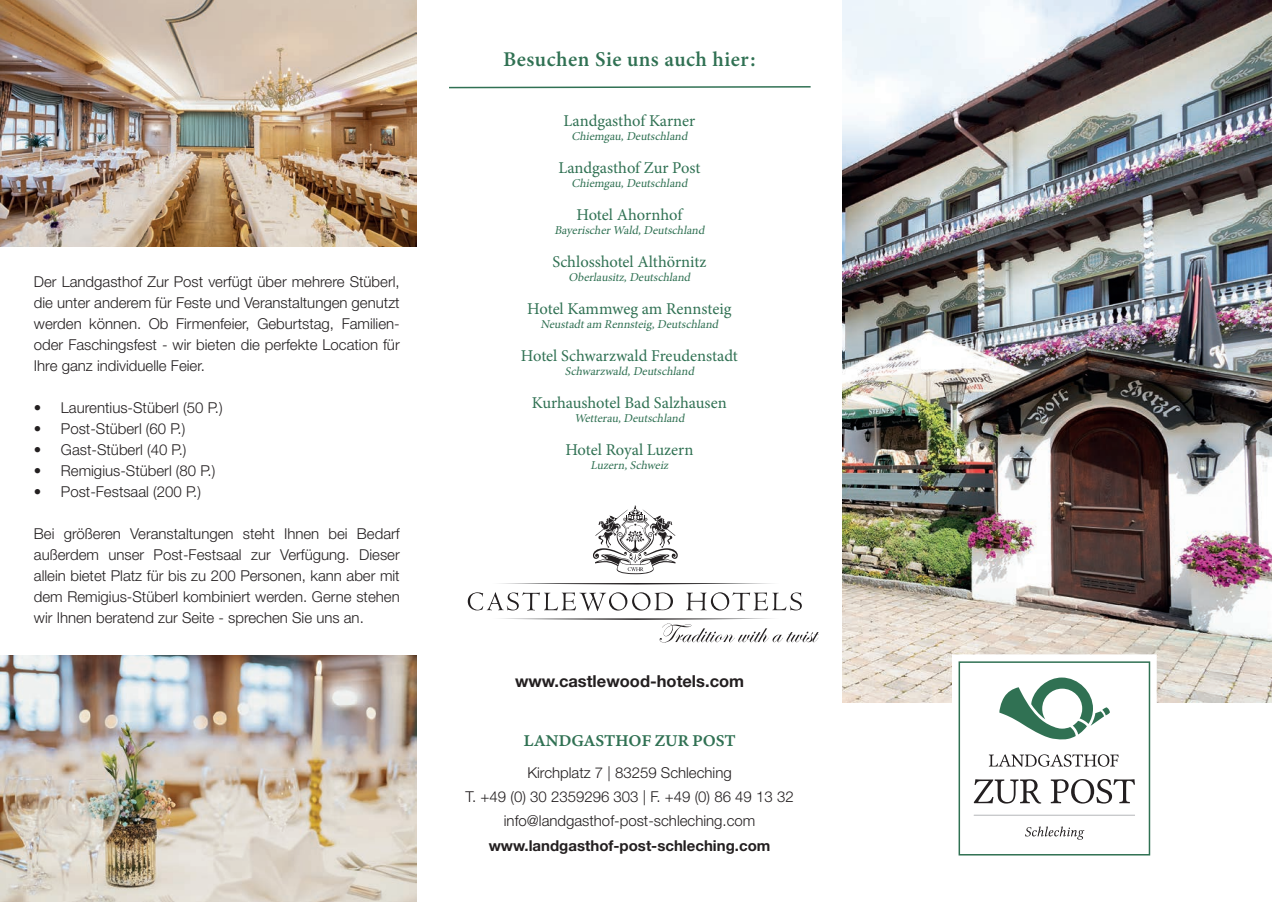
<style>
.page{position:relative;width:1272px;height:902px;background:#fff}
.page>*{position:absolute;margin:0;border:0;box-sizing:border-box;transform-origin:0 0}
.t1{font:600 21px "Minion 3";letter-spacing:.025em;color:#307153}
.t2{font:16.5px "Minion Pro";letter-spacing:-.005em;color:#307153}
.t3{font:700 16.5px "Helvetica Neue LT Pro";color:#231f20}
.t4{font:600 16.5px "Minion 3 Caption";letter-spacing:-.015em;color:#307153}
.t5{font:300 15px/21px "Helvetica Neue LT Pro";color:#231f20;text-align:justify}
.t6{font:700 15px "Helvetica Neue LT Pro";color:#231f20}
.t7{font:italic 12px "Minion Pro";color:#307153}
</style>
<div class="page">
<img style="left:842px;top:0;width:429px;height:702px">
<img style="left:0;top:0;width:417px;height:247px">
<img style="left:0;top:655px;width:417px;height:246px">
<svg style="left:952px;top:654px;width:204px;height:202px"></svg>
<svg style="left:449px;top:86px;width:361px;height:2px"></svg>
<svg style="left:593px;top:505px;width:84px;height:69px"></svg>
<svg style="left:468px;top:592px;width:205px;height:19px"></svg>
<svg style="left:686px;top:592px;width:115px;height:18px"></svg>
<svg style="left:500px;top:583px;width:272px;height:1px"></svg>
<img style="left:627px;top:567px;width:16px;height:4px">
<svg style="left:500px;top:618px;width:318px;height:24px"></svg>
<p class="t5" style="left:34px;top:271px;width:367px">Der Landgasthof Zur Post verfügt über mehrere Stüberl, die unter anderem für Feste und Veranstaltungen genutzt werden können. Ob Firmenfeier, Geburtstag, Familien&shy;oder Faschingsfest - wir bieten die perfekte Location für Ihre ganz individuelle Feier.</p>
<p class="t5" style="left:34px;top:397px;width:190px">• Laurentius-Stüberl (50 P.)</p>
<p class="t5" style="left:34px;top:418px;width:153px">• Post-Stüberl (60 P.)</p>
<p class="t5" style="left:34px;top:439px;width:154px">• Gast-Stüberl (40 P.)</p>
<p class="t5" style="left:34px;top:460px;width:183px">• Remigius-Stüberl (80 P.)</p>
<p class="t5" style="left:34px;top:481px;width:168px">• Post-Festsaal (200 P.)</p>
<p class="t5" style="left:34px;top:523px;width:367px">Bei größeren Veranstaltungen steht Ihnen bei Bedarf außerdem unser Post-Festsaal zur Verfügung. Dieser allein bietet Platz für bis zu 200 Personen, kann aber mit dem Remigius-Stüberl kombiniert werden. Gerne stehen wir Ihnen beratend zur Seite - sprechen Sie uns an.</p>
<h1 class="t1" style="left:503px;top:45px;width:255px">Besuchen Sie uns auch hier:</h1>
<p class="t2" style="left:563px;top:109px;width:133px">Landgasthof Karner</p>
<p class="t7" style="left:571px;top:128px;width:120px">Chiemgau,Deutschland</p>
<p class="t2" style="left:558px;top:156px;width:144px">Landgasthof Zur Post</p>
<p class="t7" style="left:571px;top:175px;width:120px">Chiemgau,Deutschland</p>
<p class="t2" style="left:576px;top:203px;width:107px">Hotel Ahornhof</p>
<p class="t7" style="left:554px;top:222px;width:154px">BayerischerWald,Deutschland</p>
<p class="t2" style="left:552px;top:250px;width:156px">Schlosshotel Althörnitz</p>
<p class="t7" style="left:568px;top:269px;width:126px">Oberlausitz,Deutschland</p>
<p class="t2" style="left:527px;top:297px;width:206px">Hotel Kammweg am Rennsteig</p>
<p class="t7" style="left:540px;top:316px;width:182px">Neustadtam Rennsteig,Deutschland</p>
<p class="t2" style="left:521px;top:344px;width:218px">Hotel Schwarzwald Freudenstadt</p>
<p class="t7" style="left:565px;top:363px;width:133px">Schwarzwald,Deutschland</p>
<p class="t2" style="left:532px;top:391px;width:196px">Kurhaushotel Bad Salzhausen</p>
<p class="t7" style="left:574px;top:410px;width:114px">Wetterau,Deutschland</p>
<p class="t2" style="left:565px;top:438px;width:130px">Hotel Royal Luzern</p>
<p class="t7" style="left:590px;top:457px;width:82px">Luzern,Schweiz</p>
<p class="t3" style="left:515px;top:671px;width:231px">www.castlewood-hotels.com</p>
<p class="t4" style="left:523px;top:728px;width:214px">LANDGASTHOF ZUR POST</p>
<p class="t5" style="left:465px;top:760px;width:329px;line-height:24px;text-align:center">Kirchplatz 7 | 83259 Schleching<br>T. +49 (0) 30 2359296 303 | F. +49 (0) 86 49 13 32 info@landgasthof-post-schleching.com</p>
<p class="t6" style="left:489px;top:836px;width:283px">www.landgasthof-post-schleching.com</p>
</div>
